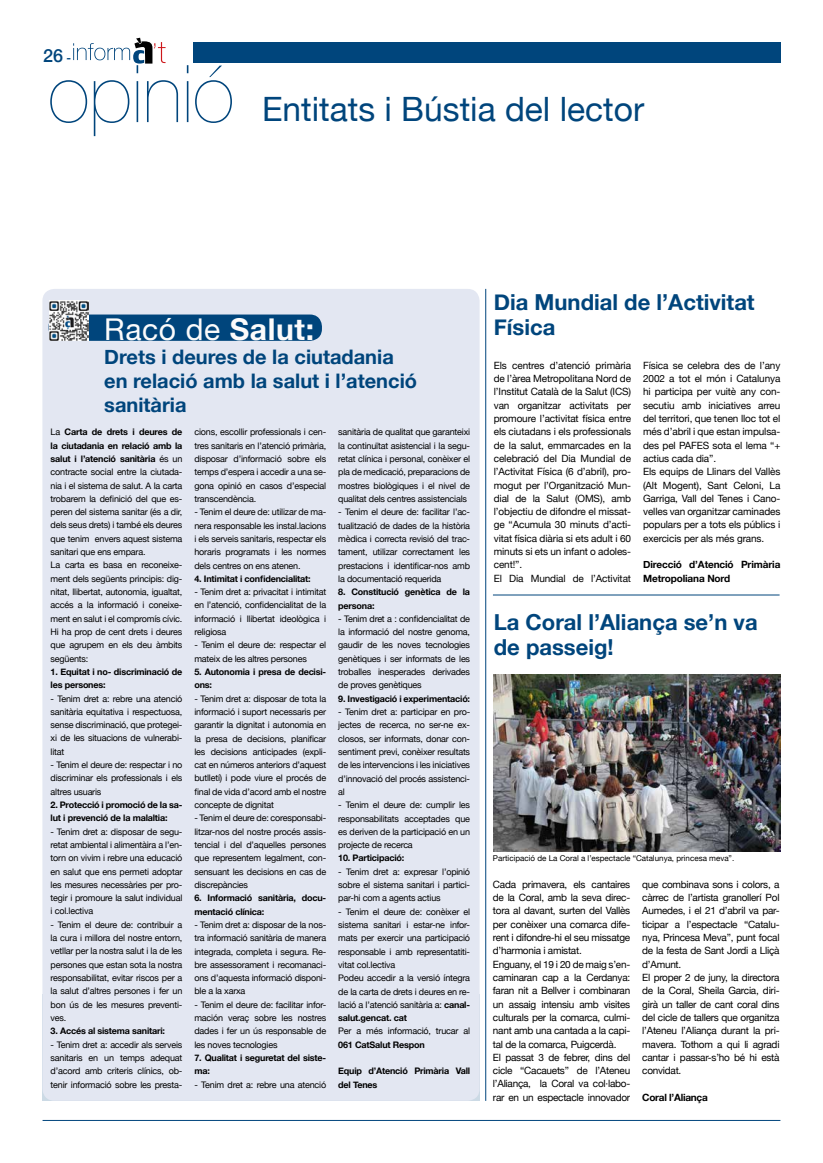
<style>
.page{position:relative;width:823px;height:1163px;background:#fff}
.page>*{position:absolute;margin:0;border:0;box-sizing:border-box;transform-origin:0 0}
.t1{font:200 79.7px "Helvetica Neue";color:#00457c}
.t2{font:33.5px "Helvetica Neue";color:#00457c}
.t3{font:30px "Helvetica Neue";letter-spacing:.02em;color:#fbfbfb}
.t4{font:700 22px/25px "Helvetica Neue";color:#00457c}
.t5{font:700 20px/24px "Helvetica Neue";color:#00457c}
.t6{font:500 18px "Helvetica Neue";color:#00457c}
.t7{font:10px/13.3px "Helvetica Neue";letter-spacing:-.025em;color:#000}
.t8{font:700 10px/13.3px "Helvetica Neue";letter-spacing:-.01em;color:#000}
.t9{font:9px/13.3px "Helvetica Neue";letter-spacing:-.02em;color:#000;text-align:justify}
.t10{font:700 9px/13.3px "Helvetica Neue";letter-spacing:-.02em;color:#000}
.t11{font:8px "Helvetica Neue";color:#000}
.s1{font-size:12px}
.s2{font-weight:700}
</style>
<div class="page">
<div style="left:193px;top:43px;width:587px;height:20px;background:#00457c"></div>
<hr style="left:43px;top:1119px;width:737px;height:1px;background:#00457c">
<svg style="left:73px;top:38px;width:92px;height:26px"></svg>
<hr style="left:492px;top:594px;width:287px;height:1px;background:#00457c">
<hr style="left:485px;top:289px;width:1px;height:811px;background:#00457c">
<div style="left:42px;top:289px;width:437px;height:811px;background:#e3e7f2;border-radius:12px"></div>
<div style="left:49px;top:314px;width:273px;height:27px;background:#00457c;border-radius:12px"></div>
<img style="left:49px;top:301px;width:40px;height:40px">
<img style="left:493px;top:674px;width:287px;height:177px">
<h3 class="t6" style="left:43px;top:41px;width:30px">26 <span class="s1">-</span></h3>
<h1 class="t1" style="left:48px;top:32px;width:187px">opinió</h1>
<h2 class="t2" style="left:262px;top:85px;width:383px">Entitats i Bústia del lector</h2>
<h3 class="t3" style="left:104px;top:307px;width:211px">Racó de <span class="s2">Salut:</span></h3>
<h3 class="t5" style="left:104px;top:345px;width:314px">Drets i deures de la ciutadania en relació amb la salut i l’atenció sanitària</h3>
<p class="t9" style="left:51px;top:426px;width:133px;text-align:left">La <span class="s2">Carta de drets i deures de la ciutadania en relació amb la salut i l’atenció sanitària</span> és un contracte social entre la ciutada&shy;nia i el sistema de salut. A la carta trobarem la definició del que es&shy;peren del sistema sanitar (és a dir, dels seus drets) i també els deures que tenim envers aquest sistema sanitari que ens empara.<br>La carta es basa en reconeixe&shy;ment dels següents principis: dig&shy;nitat, llibertat, autonomia, igualtat, accés a la informació i coneixe&shy;ment en salut i el compromís cívic.<br>Hi ha prop de cent drets i deures que agrupem en els deu àmbits següents:</p>
<p class="t10" style="left:51px;top:665px;width:133px">1. Equitat i no- discriminació de les persones:</p>
<p class="t9" style="left:51px;top:692px;width:133px">- Tenim dret a: rebre una atenció sanitària equitativa i respectuosa, sense discriminació, que protegei&shy;xi de les situacions de vulnerabi&shy;litat</p>
<p class="t9" style="left:51px;top:758px;width:133px">- Tenim el deure de: respectar i no discriminar els professionals i els altres usuaris</p>
<p class="t10" style="left:51px;top:798px;width:133px">2. Protecció i promoció de la sa&shy;lut i prevenció de la malaltia:</p>
<p class="t9" style="left:51px;top:825px;width:133px">- Tenim dret a: disposar de segu&shy;retat ambiental i alimentàira a l’en&shy;torn on vivim i rebre una educació en salut que ens permeti adoptar les mesures necessàries per pro&shy;tegir i promoure la salut individual i col.lectiva</p>
<p class="t9" style="left:51px;top:918px;width:133px">- Tenim el deure de: contribuir a la cura i millora del nostre entorn, vetllar per la nostra salut i la de les persones que estan sota la nostra responsabilitat, evitar riscos per a la salut d’altres persones i fer un bon ús de les mesures preventi&shy;ves.</p>
<p class="t10" style="left:51px;top:1024px;width:116px">3. Accés al sistema sanitari:</p>
<p class="t9" style="left:51px;top:1038px;width:133px">- Tenim dret a: accedir als serveis sanitaris en un temps adequat d’acord amb criteris clínics, ob&shy;tenir informació sobre les presta-</p>
<p class="t9" style="left:194px;top:426px;width:133px">cions, escollir professionals i cen&shy;tres sanitaris en l’atenció primària, disposar d’informació sobre els temps d’espera i accedir a una se&shy;gona opinió en casos d’especial transcendència.</p>
<p class="t9" style="left:194px;top:506px;width:133px">- Tenim el deure de: utilizar de ma&shy;nera responsable les instal.lacions i els serveis sanitaris, respectar els horaris programats i les normes dels centres on ens atenen.</p>
<p class="t10" style="left:194px;top:572px;width:118px">4. Intimitat i confidencialitat:</p>
<p class="t9" style="left:194px;top:585px;width:133px">- Tenim dret a: privacitat i intimitat en l’atenció, confidencialitat de la informació i llibertat ideològica i religiosa</p>
<p class="t9" style="left:194px;top:639px;width:133px">- Tenim el deure de: respectar el mateix de les altres persones</p>
<p class="t10" style="left:194px;top:665px;width:133px">5. Autonomia i presa de decisi&shy;ons:</p>
<p class="t9" style="left:194px;top:692px;width:133px">- Tenim dret a: disposar de tota la informació i suport necessaris per garantir la dignitat i autonomia en la presa de decisions, planificar les decisions anticipades (expli&shy;cat en números anteriors d’aquest butlletí) i pode viure el procés de final de vida d’acord amb el nostre concepte de dignitat</p>
<p class="t9" style="left:194px;top:812px;width:133px">- Tenim el deure de: coresponsabi&shy;litzar-nos del nostre procés assis&shy;tencial i del d’aquelles persones que representem legalment, con&shy;sensuant les decisions en cas de discrepàncies</p>
<p class="t10" style="left:194px;top:891px;width:133px">6. Informació sanitària, docu&shy;mentació clínica:</p>
<p class="t9" style="left:194px;top:918px;width:133px">- Tenim dret a: disposar de la nos&shy;tra informació sanitària de manera integrada, completa i segura. Re&shy;bre assessorament i recomanaci&shy;ons d’aquesta informació disponi&shy;ble a la xarxa</p>
<p class="t9" style="left:194px;top:998px;width:133px">- Tenim el deure de: facilitar infor&shy;mación veraç sobre les nostres dades i fer un ús responsable de les noves tecnologies</p>
<p class="t10" style="left:194px;top:1051px;width:133px">7. Qualitat i seguretat del siste&shy;ma:</p>
<p class="t9" style="left:194px;top:1078px;width:133px">- Tenim dret a: rebre una atenció</p>
<p class="t9" style="left:338px;top:426px;width:133px">sanitària de qualitat que garanteixi la continuïtat asistencial i la segu&shy;retat clínica i personal, conèixer el pla de medicació, preparacions de mostres biològiques i el nivel de qualitat dels centres assistencials</p>
<p class="t9" style="left:338px;top:506px;width:133px">- Tenim el deure de: facilitar l’ac&shy;tualització de dades de la història mèdica i correcta revisió del trac&shy;tament, utilizar correctament les prestacions i identificar-nos amb la documentació requerida</p>
<p class="t10" style="left:338px;top:585px;width:133px">8. Constitució genètica de la persona:</p>
<p class="t9" style="left:338px;top:612px;width:133px">- Tenim dret a : confidencialitat de la informació del nostre genoma, gaudir de les noves tecnologies genètiques i ser informats de les troballes inesperades derivades de proves genètiques</p>
<p class="t10" style="left:338px;top:692px;width:133px">9. Investigació i experimentació:</p>
<p class="t9" style="left:338px;top:705px;width:133px">- Tenim dret a: participar en pro&shy;jectes de recerca, no ser-ne ex&shy;closos, ser informats, donar con&shy;sentiment previ, conèixer resultats de les intervencions i les iniciatives d’innovació del procés assistenci&shy;al</p>
<p class="t9" style="left:338px;top:798px;width:133px">- Tenim el deure de: cumplir les responsabilitats acceptades que es deriven de la participació en un projecte de recerca</p>
<p class="t10" style="left:338px;top:851px;width:67px">10. Participació:</p>
<p class="t9" style="left:338px;top:865px;width:133px">- Tenim dret a: expresar l’opinió sobre el sistema sanitari i partici&shy;par-hi com a agents actius</p>
<p class="t9" style="left:338px;top:905px;width:133px;text-align:left">- Tenim el deure de: conèixer el sistema sanitari i estar-ne infor&shy;mats per exercir una participació responsable i amb representatiti&shy;vitat col.lectiva<br>Podeu accedir a la versió íntegra de la carta de drets i deures en re&shy;lació a l’atenció sanitària a: <span class="s2">canal&shy;salut.gencat. cat</span></p>
<p class="t9" style="left:338px;top:1024px;width:133px">Per a més informació, trucar al</p>
<p class="t10" style="left:338px;top:1037px;width:88px">061 CatSalut Respon</p>
<p class="t10" style="left:338px;top:1064px;width:133px">Equip d’Atenció Primària Vall del Tenes</p>
<h3 class="t4" style="left:493px;top:290px;width:262px">Dia Mundial de l’Activitat<br>Física</h3>
<p class="t7" style="left:493px;top:359px;width:139px">Els centres d’atenció primària de l’àrea Metropolitana Nord de l’Institut Català de la Salut (ICS) van organitzar activitats per promoure l’activitat física entre els ciutadans i els professionals de la salut, emmarcades en la celebració del Dia Mundial de l’Activitat Física (6 d’abril), pro&shy;mogut per l’Organització Mun&shy;dial de la Salut (OMS), amb l’objectiu de difondre el missat&shy;ge “Acumula 30 minuts d’acti&shy;vitat física diària si ets adult i 60 minuts si ets un infant o adoles&shy;cent!”.<br>El Dia Mundial de l’Activitat</p>
<p class="t7" style="left:642px;top:359px;width:139px">Física se celebra des de l’any<br>2002 a tot el món i Catalunya hi participa per vuitè any con&shy;secutiu amb iniciatives arreu del territori, que tenen lloc tot el més d’abril i que estan impulsa&shy;des pel PAFES sota el lema “+ actius cada dia”.<br>Els equips de Llinars del Vallès (Alt Mogent), Sant Celoni, La<br>Garriga, Vall del Tenes i Cano&shy;velles van organitzar caminades populars per a tots els públics i exercicis per als més grans.</p>
<p class="t8" style="left:642px;top:558px;width:139px">Direcció d’Atenció Primària<br>Metropoliana Nord</p>
<h3 class="t4" style="left:493px;top:610px;width:265px">La Coral l’Aliança se’n va de passeig!</h3>
<p class="t11" style="left:492px;top:852px;width:243px">Participació de La Coral a l’espectacle “Catalunya, princesa meva”.</p>
<p class="t7" style="left:492px;top:878px;width:139px">Cada primavera, els cantaires de la Coral, amb la seva direc&shy;tora al davant, surten del Vallès per conèixer una comarca dife&shy;rent i difondre-hi el seu missatge d’harmonia i amistat.<br>Enguany, el 19 i 20 de maig s’en&shy;caminaran cap a la Cerdanya: faran nit a Bellver i combinaran un assaig intensiu amb visites culturals per la comarca, culmi&shy;nant amb una cantada a la capi&shy;tal de la comarca, Puigcerdà.<br>El passat 3 de febrer, dins del cicle “Cacauets” de l’Ateneu l’Aliança, la Coral va col·labo&shy;rar en un espectacle innovador</p>
<p class="t7" style="left:642px;top:878px;width:139px">que combinava sons i colors, a càrrec de l’artista granollerí Pol<br>Aumedes, i el 21 d’abril va par&shy;ticipar a l’espectacle “Catalu&shy;nya, Princesa Meva”, punt focal de la festa de Sant Jordi a Lliçà d’Amunt.<br>El proper 2 de juny, la directora de la Coral, Sheila Garcia, diri&shy;girà un taller de cant coral dins del cicle de tallers que organitza l’Ateneu l’Aliança durant la pri&shy;mavera. Tothom a qui li agradi cantar i passar-s’ho bé hi està convidat.</p>
<p class="t8" style="left:642px;top:1090px;width:67px">Coral l’Aliança</p>
</div>
